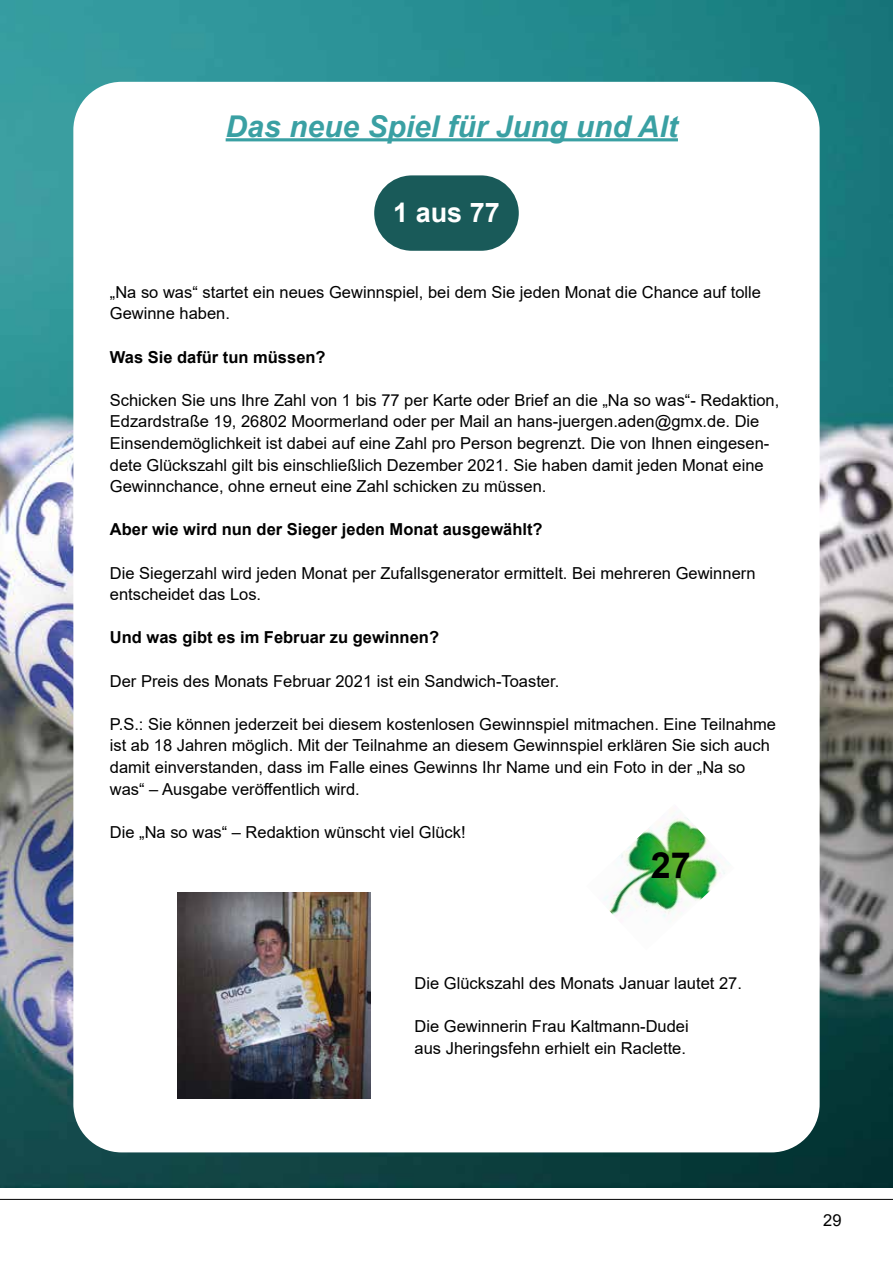
<style>
.page{position:relative;width:893px;height:1263px;background:#fff}
.page>*{position:absolute;margin:0;border:0;box-sizing:border-box;transform-origin:0 0}
.t1{font:700 36px "Arial";color:#000}
.t2{font:italic 700 30px "Arial";color:#3aa0a3}
.t3{font:700 27px "Arial";color:#fff}
.t4{font:16.5px/21.6px "Arial";color:#000}
.t5{font:700 16.5px "Arial";color:#000}
</style>
<div class="page">
<img style="left:0;top:0;width:893px;height:1187px">
<hr style="left:0;top:1199px;width:893px;height:1px;background:#000">
<div style="left:73px;top:82px;width:747px;height:1070px;background:#fff;border-radius:48px"></div>
<hr style="left:226px;top:138px;width:452px;height:3px;background:#3aa0a3">
<div style="left:374px;top:175px;width:145px;height:76px;background:#195a59;border-radius:38px"></div>
<img style="left:604px;top:817px;width:126px;height:101px">
<img style="left:177px;top:892px;width:193px;height:207px">
<h2 class="t2" style="left:226px;top:106px;width:454px">Das neue Spiel für Jung und Alt</h2>
<h3 class="t3" style="left:393px;top:194px;width:108px">1 aus 77</h3>
<p class="t4" style="left:110px;top:281px;width:653px">„Na so was“ startet ein neues Gewinnspiel, bei dem Sie jeden Monat die Chance auf tolle<br>Gewinne haben.</p>
<p class="t5" style="left:110px;top:345px;width:217px">Was Sie dafür tun müssen?</p>
<p class="t4" style="left:110px;top:389px;width:671px">Schicken Sie uns Ihre Zahl von 1 bis 77 per Karte oder Brief an die „Na so was“- Redaktion, Edzardstraße 19, 26802 Moormerland oder per Mail an hans-juergen.aden@gmx.de. Die Einsendemöglichkeit ist dabei auf eine Zahl pro Person begrenzt. Die von Ihnen eingesen&shy;dete Glückszahl gilt bis einschließlich Dezember 2021. Sie haben damit jeden Monat eine Gewinnchance, ohne erneut eine Zahl schicken zu müssen.</p>
<p class="t5" style="left:110px;top:518px;width:434px">Aber wie wird nun der Sieger jeden Monat ausgewählt?</p>
<p class="t4" style="left:110px;top:562px;width:647px">Die Siegerzahl wird jeden Monat per Zufallsgenerator ermittelt. Bei mehreren Gewinnern entscheidet das Los.</p>
<p class="t5" style="left:110px;top:626px;width:331px">Und was gibt es im Februar zu gewinnen?</p>
<p class="t4" style="left:110px;top:670px;width:451px">Der Preis des Monats Februar 2021 ist ein Sandwich-Toaster.</p>
<p class="t4" style="left:110px;top:713px;width:668px">P.S.: Sie können jederzeit bei diesem kostenlosen Gewinnspiel mitmachen. Eine Teilnahme ist ab 18 Jahren möglich. Mit der Teilnahme an diesem Gewinnspiel erklären Sie sich auch damit einverstanden, dass im Falle eines Gewinns Ihr Name und ein Foto in der „Na so was“ – Ausgabe veröffentlich wird.</p>
<p class="t4" style="left:110px;top:821px;width:357px">Die „Na so was“ – Redaktion wünscht viel Glück!</p>
<h1 class="t1" style="left:651px;top:840px;width:42px">27</h1>
<p class="t4" style="left:415px;top:972px;width:329px">Die Glückszahl des Monats Januar lautet 27.</p>
<p class="t4" style="left:415px;top:1016px;width:276px">Die Gewinnerin Frau Kaltmann-Dudei aus Jheringsfehn erhielt ein Raclette.</p>
<p class="t4" style="left:823px;top:1209px;width:20px">29</p>
</div>
